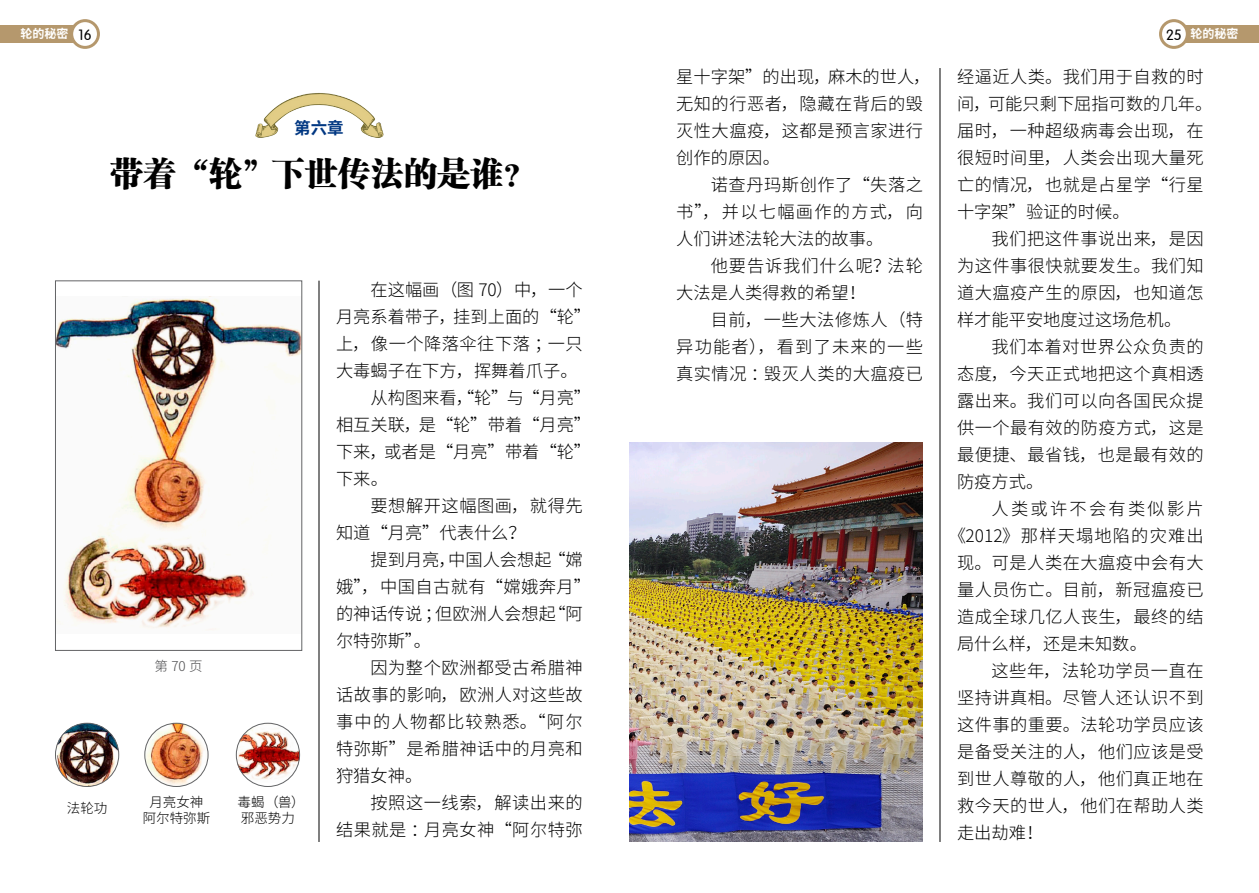
<style>
.page{position:relative;width:1259px;height:893px;background:#fff}
.page>*{position:absolute;margin:0;border:0;box-sizing:border-box;transform-origin:0 0}
.t1{font:33px "FZCSK GBK1 0";color:#000}
.t2{font:300 17.25px/27px "Source Han Sans CN";letter-spacing:.025em;color:#000;text-align:justify}
.t3{font:300 17.25px "Source Han Sans CN";color:#000}
.t4{font:300 17.25px "Source Han Sans CN";letter-spacing:.065em;color:#000}
.t5{font:300 17.25px "Source Han Sans CN";letter-spacing:.07em;color:#000}
.t6{font:300 17.25px "Source Han Sans CN";letter-spacing:.13em;color:#000}
.t7{font:700 16.5px "Source Han Sans CN";color:#003782}
.t8{font:300 13.5px/16.2px "Source Han Sans CN";color:#000;text-align:center}
.t9{font:300 13.5px "Source Han Sans CN";color:#4b4b4d}
.t10{font:700 12px "Source Han Sans CN";color:#fff}
.s1{font-family:"FZY3 JW GB1 0";font-weight:400;font-size:14.7px;color:#000}
</style>
<div class="page">
<div style="left:0;top:26px;width:85px;height:17px;background:#b5986d"></div>
<div style="left:72px;top:21px;width:26px;height:26px;background:#fff;border-radius:50%"></div>
<div style="left:70px;top:19px;width:30px;height:30px;border:3px solid #b5986d;border-radius:50%"></div>
<img style="left:57px;top:296px;width:243px;height:334px">
<div style="left:55px;top:281px;width:247px;height:370px;border:1px solid #636466"></div>
<hr style="left:319px;top:281px;width:1px;height:561px;background:#000">
<img style="left:255px;top:93px;width:129px;height:44px">
<img style="left:55px;top:723px;width:64px;height:64px;border-radius:32px">
<div style="left:55px;top:723px;width:64px;height:64px;border:1px solid #636466;border-radius:50%"></div>
<img style="left:145px;top:723px;width:63px;height:64px;border-radius:32px">
<div style="left:145px;top:723px;width:63px;height:64px;border:1px solid #636466;border-radius:50%"></div>
<img style="left:236px;top:723px;width:64px;height:59px">
<div style="left:236px;top:723px;width:64px;height:64px;border:1px solid #636466;border-radius:50%"></div>
<div style="left:1174px;top:26px;width:85px;height:17px;background:#b5986d"></div>
<div style="left:1160px;top:21px;width:27px;height:26px;background:#fff;border-radius:50%"></div>
<div style="left:1159px;top:19px;width:29px;height:30px;border:3px solid #b5986d;border-radius:50%"></div>
<hr style="left:939px;top:68px;width:1px;height:774px;background:#000">
<img style="left:629px;top:442px;width:294px;height:400px">
<p class="t10" style="left:21px;top:27px;width:72px">轮的秘密 <span class="s1">16</span></p>
<p class="t7" style="left:294px;top:118px;width:51px">第六章</p>
<h1 class="t1" style="left:110px;top:155px;width:427px">带着“轮”下世传法的是谁？</h1>
<p class="t9" style="left:154px;top:658px;width:50px">第70页</p>
<p class="t8" style="left:67px;top:801px;width:42px">法轮功</p>
<p class="t8" style="left:143px;top:794px;width:69px">月亮女神阿尔特弥斯</p>
<p class="t8" style="left:237px;top:794px;width:69px;text-align:left">毒蝎（兽）邪恶势力</p>
<p class="t2" style="left:370px;top:276px;width:214px">在这幅画（图 70）中，一个</p>
<p class="t3" style="left:336px;top:307px;width:257px">月亮系着带子，挂到上面的“轮”</p>
<p class="t2" style="left:336px;top:330px;width:248px">上，像一个降落伞往下落；一只</p>
<p class="t3" style="left:336px;top:361px;width:243px">大毒蝎子在下方，挥舞着爪子。</p>
<p class="t2" style="left:370px;top:384px;width:222px">从构图来看，“轮”与“月亮”</p>
<p class="t2" style="left:336px;top:411px;width:257px">相互关联，是“轮”带着“月亮”</p>
<p class="t2" style="left:336px;top:438px;width:257px">下来，或者是“月亮”带着“轮”</p>
<p class="t2" style="left:336px;top:465px;width:53px">下来。</p>
<p class="t2" style="left:370px;top:492px;width:214px">要想解开这幅图画，就得先</p>
<p class="t2" style="left:336px;top:519px;width:191px">知道“月亮”代表什么？</p>
<p class="t3" style="left:370px;top:550px;width:214px">提到月亮，中国人会想起“嫦</p>
<p class="t2" style="left:336px;top:573px;width:257px">娥”，中国自古就有“嫦娥奔月”</p>
<p class="t3" style="left:336px;top:604px;width:248px">的神话传说；但欧洲人会想起“阿</p>
<p class="t2" style="left:336px;top:627px;width:97px">尔特弥斯”。</p>
<p class="t2" style="left:370px;top:654px;width:214px">因为整个欧洲都受古希腊神</p>
<p class="t2" style="left:336px;top:681px;width:248px">话故事的影响，欧洲人对这些故</p>
<p class="t5" style="left:336px;top:712px;width:248px">事中的人物都比较熟悉。“阿尔</p>
<p class="t2" style="left:336px;top:735px;width:248px">特弥斯”是希腊神话中的月亮和</p>
<p class="t2" style="left:336px;top:762px;width:88px">狩猎女神。</p>
<p class="t2" style="left:370px;top:789px;width:214px">按照这一线索，解读出来的</p>
<p class="t2" style="left:336px;top:816px;width:248px">结果就是：月亮女神“阿尔特弥</p>
<p class="t2" style="left:676px;top:64px;width:256px;text-align:left">星十字架”的出现，麻木的世人，无知的行恶者，隐藏在背后的毁灭性大瘟疫，这都是预言家进行创作的原因。</p>
<p class="t2" style="left:676px;top:172px;width:248px;text-indent:34px">诺查丹玛斯创作了“失落之书”，并以七幅画作的方式，向人们讲述法轮大法的故事。</p>
<p class="t2" style="left:676px;top:253px;width:248px;text-indent:34px">他要告诉我们什么呢？法轮大法是人类得救的希望！</p>
<p class="t2" style="left:676px;top:307px;width:248px;text-indent:34px">目前，一些大法修炼人（特异功能者），看到了未来的一些真实情况：毁灭人类的大瘟疫已</p>
<p class="t10" style="left:1166px;top:27px;width:74px"><span class="s1">25</span> 轮的秘密</p>
<p class="t2" style="left:957px;top:64px;width:257px;text-align:left">经逼近人类。我们用于自救的时间，可能只剩下屈指可数的几年。届时，一种超级病毒会出现，在很短时间里，人类会出现大量死亡的情况，也就是占星学“行星十字架”验证的时候。</p>
<p class="t2" style="left:957px;top:226px;width:248px;text-indent:34px">我们把这件事说出来，是因为这件事很快就要发生。我们知道大瘟疫产生的原因，也知道怎样才能平安地度过这场危机。</p>
<p class="t2" style="left:957px;top:334px;width:248px;text-indent:34px">我们本着对世界公众负责的态度，今天正式地把这个真相透露出来。我们可以向各国民众提供一个最有效的防疫方式，这是最便捷、最省钱，也是最有效的防疫方式。</p>
<p class="t6" style="left:991px;top:499px;width:214px">人类或许不会有类似影片</p>
<p class="t4" style="left:948px;top:526px;width:256px">《2012》那样天塌地陷的灾难出</p>
<p class="t2" style="left:957px;top:550px;width:248px">现。可是人类在大瘟疫中会有大</p>
<p class="t2" style="left:957px;top:577px;width:248px">量人员伤亡。目前，新冠瘟疫已</p>
<p class="t2" style="left:957px;top:604px;width:248px">造成全球几亿人丧生，最终的结</p>
<p class="t3" style="left:957px;top:634px;width:191px">局什么样，还是未知数。</p>
<p class="t2" style="left:991px;top:658px;width:214px">这些年，法轮功学员一直在</p>
<p class="t2" style="left:957px;top:685px;width:248px">坚持讲真相。尽管人还认识不到</p>
<p class="t2" style="left:957px;top:712px;width:248px">这件事的重要。法轮功学员应该</p>
<p class="t2" style="left:957px;top:739px;width:248px">是备受关注的人，他们应该是受</p>
<p class="t2" style="left:957px;top:766px;width:248px">到世人尊敬的人，他们真正地在</p>
<p class="t2" style="left:957px;top:793px;width:248px">救今天的世人，他们在帮助人类</p>
<p class="t2" style="left:957px;top:820px;width:88px">走出劫难！</p>
</div>
